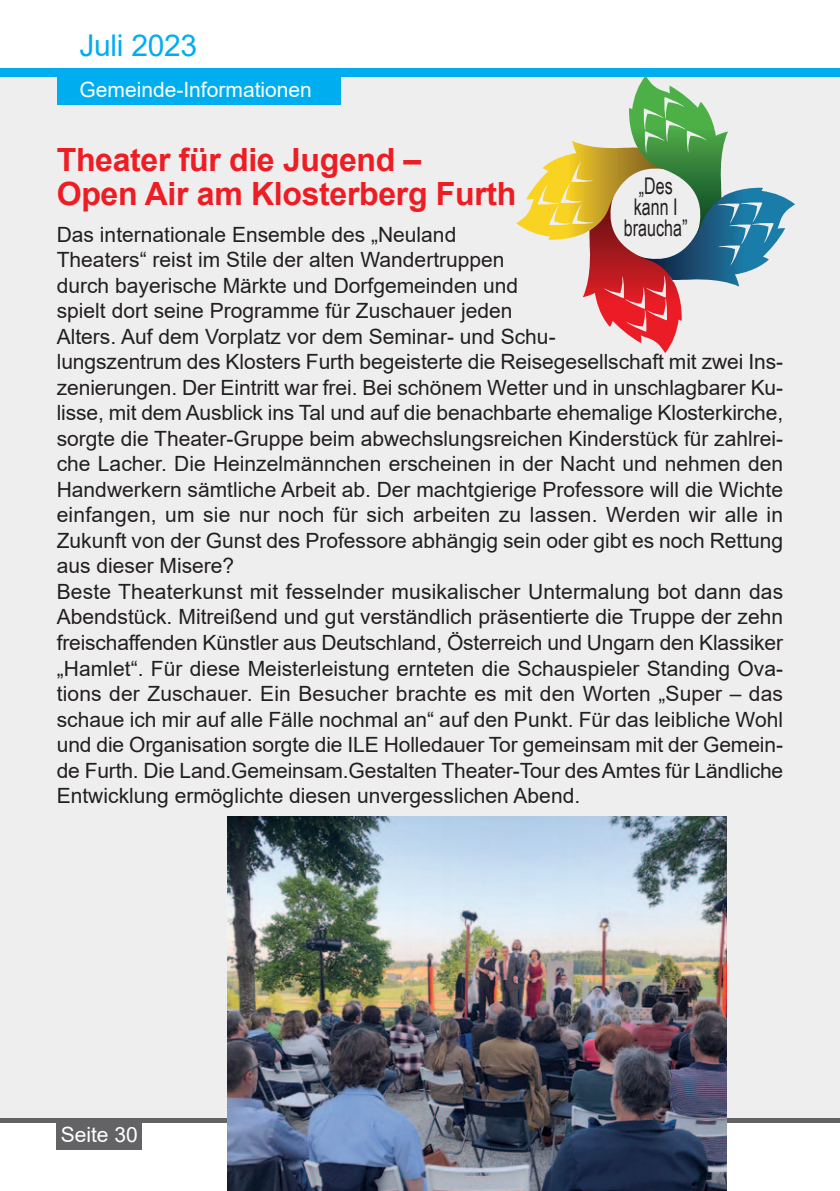
<style>
.page{position:relative;width:840px;height:1191px;background:#fff}
.page>*{position:absolute;margin:0;border:0;box-sizing:border-box;transform-origin:0 0}
.t1{font:700 32px "Arial";letter-spacing:-.01em;color:#ee1d23}
.t2{font:30px "Arial";letter-spacing:-.01em;color:#00aeef}
.t3{font:23px "Arial Narrow";color:#231f20;scale:.85 1}
.t4{font:21px/25.6px "Arial";color:#231f20;text-align:justify}
.t5{font:21px "Arial";color:#fff}
</style>
<div class="page">
<div style="left:0;top:77px;width:839px;height:1041px;background:#eeeeef"></div>
<div style="left:0;top:68px;width:839px;height:9px;background:#00aeef"></div>
<div style="left:57px;top:76px;width:283px;height:28px;background:#00aeef"></div>
<div style="left:57px;top:1121px;width:85px;height:28px;background:#636366"></div>
<div style="left:0;top:1118px;width:839px;height:5px;background:#636366"></div>
<svg style="left:516px;top:76px;width:278px;height:277px"></svg>
<img style="left:227px;top:816px;width:499px;height:375px">
<p class="t2" style="left:79px;top:29px;width:119px">Juli 2023</p>
<p class="t5" style="left:79px;top:78px;width:234px">Gemeinde-Informationen</p>
<p class="t1" style="left:57px;top:142px;width:366px">Theater für die Jugend –</p>
<p class="t1" style="left:57px;top:176px;width:461px">Open Air am Klosterberg Furth</p>
<p class="t4" style="left:57px;top:221px;width:401px">Das internationale Ensemble des „Neuland</p>
<p class="t4" style="left:57px;top:247px;width:449px">Theaters“ reist im Stile der alten Wandertruppen</p>
<p class="t4" style="left:57px;top:273px;width:463px">durch bayerische Märkte und Dorfgemeinden und</p>
<p class="t4" style="left:57px;top:298px;width:457px">spielt dort seine Programme für Zuschauer jeden</p>
<p class="t4" style="left:57px;top:324px;width:500px">Alters. Auf dem Vorplatz vor dem Seminar- und Schu-</p>
<p class="t4" style="left:57px;top:349px;width:727px">lungszentrum des Klosters Furth begeisterte die Reisegesellschaft mit zwei Ins&shy;zenierungen. Der Eintritt war frei. Bei schönem Wetter und in unschlagbarer Ku&shy;lisse, mit dem Ausblick ins Tal und auf die benachbarte ehemalige Klosterkirche, sorgte die Theater-Gruppe beim abwechslungsreichen Kinderstück für zahlrei&shy;che Lacher. Die Heinzelmännchen erscheinen in der Nacht und nehmen den Handwerkern sämtliche Arbeit ab. Der machtgierige Professore will die Wichte einfangen, um sie nur noch für sich arbeiten zu lassen. Werden wir alle in Zukunft von der Gunst des Professore abhängig sein oder gibt es noch Rettung aus dieser Misere?</p>
<p class="t4" style="left:57px;top:579px;width:727px">Beste Theaterkunst mit fesselnder musikalischer Untermalung bot dann das Abendstück. Mitreißend und gut verständlich präsentierte die Truppe der zehn freischaffenden Künstler aus Deutschland, Österreich und Ungarn den Klassiker „Hamlet“. Für diese Meisterleistung ernteten die Schauspieler Standing Ova&shy;tions der Zuschauer. Ein Besucher brachte es mit den Worten „Super – das schaue ich mir auf alle Fälle nochmal an“ auf den Punkt. Für das leibliche Wohl und die Organisation sorgte die ILE Holledauer Tor gemeinsam mit der Gemein&shy;de Furth. Die Land.Gemeinsam.Gestalten Theater-Tour des Amtes für Ländliche Entwicklung ermöglichte diesen unvergesslichen Abend.</p>
<p class="t3" style="left:638px;top:172px;width:41px">„Des</p>
<p class="t3" style="left:633px;top:193px;width:53px">kann I</p>
<p class="t3" style="left:623px;top:215px;width:76px">braucha”</p>
<p class="t5" style="left:61px;top:1123px;width:79px">Seite 30</p>
</div>
